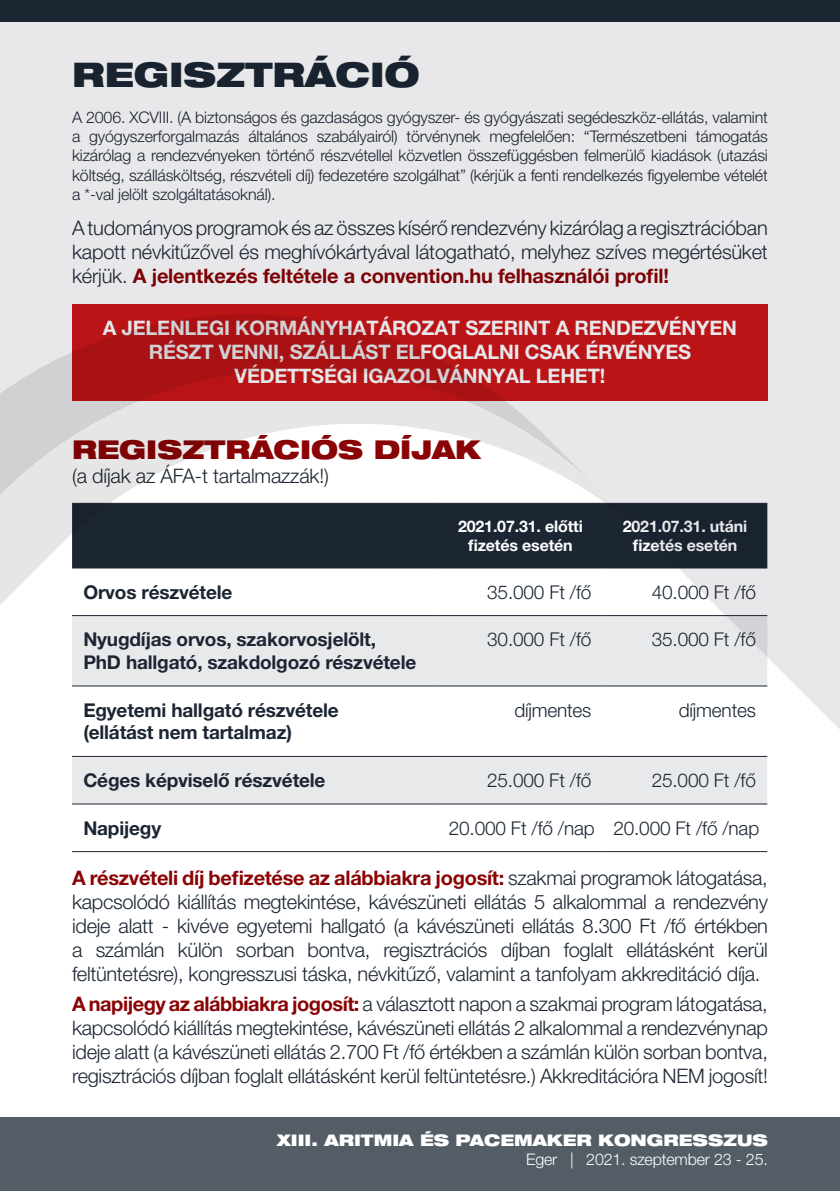
<style>
.page{position:relative;width:840px;height:1191px;background:#fff}
.page>*{position:absolute;margin:0;border:0;box-sizing:border-box;transform-origin:0 0}
.t1{font:900 expanded 34px "Helvetica Neue LT Pro";color:#1c2633}
.t2{font:900 expanded 26px "Helvetica Neue LT Pro";color:#8a0305}
.t3{font:300 20px/24px "Helvetica Neue LT Pro";letter-spacing:-.015em;color:#1c2633;text-align:justify}
.t4{font:700 20px/24px "Helvetica Neue LT Pro";letter-spacing:-.01em;color:#fff;text-align:center}
.t5{font:700 19px/22.8px "Helvetica Neue LT Pro";letter-spacing:-.01em;color:#1c2633}
.t6{font:300 19px "Helvetica Neue LT Pro";letter-spacing:-.01em;color:#1c2633}
.t7{font:300 16px/19.2px "Helvetica Neue LT Pro";letter-spacing:-.01em;color:#1c2633;text-align:justify}
.t8{font:700 16px/19.2px "Helvetica Neue LT Pro";letter-spacing:-.01em;color:#fff;text-align:center}
.t9{font:900 expanded 16px "Helvetica Neue LT Pro";color:#fff}
.t10{font:300 16px "Helvetica Neue LT Pro";letter-spacing:-.01em;color:#fff}
.s1{font-weight:700;color:#8a0305}
</style>
<div class="page">
<div style="left:1px;top:22px;width:838px;height:361px;background:#e8e8eb"></div>
<div style="left:1px;top:274px;width:597px;height:54px;background:#e8e8eb"></div>
<svg style="left:1px;top:328px;width:71px;height:55px;background:#e2e2e5"></svg>
<svg style="left:1px;top:383px;width:838px;height:470px"></svg>
<svg style="left:0;top:22px;width:1px;height:583px"></svg>
<div style="left:0;top:1117px;width:839px;height:74px;background:#545c66"></div>
<div style="left:0;top:0;width:839px;height:22px;background:#1c2633"></div>
<div style="left:72px;top:304px;width:695px;height:96px;background:linear-gradient(to right,#ab1214,#bd1417)"></div>
<div style="left:72px;top:504px;width:694px;height:63px;background:#1c2633"></div>
<svg style="left:72px;top:616px;width:694px;height:187px;fill:#e8e9eb"></svg>
<hr style="left:72px;top:503px;width:366px;height:1px;background:#1c2633">
<hr style="left:438px;top:503px;width:164px;height:1px;background:#1c2633">
<hr style="left:602px;top:503px;width:164px;height:1px;background:#1c2633">
<hr style="left:72px;top:567px;width:366px;height:1px;background:#1c2633">
<hr style="left:438px;top:567px;width:164px;height:1px;background:#1c2633">
<hr style="left:602px;top:567px;width:164px;height:1px;background:#1c2633">
<hr style="left:72px;top:615px;width:366px;height:1px;background:#1c2633">
<hr style="left:438px;top:615px;width:164px;height:1px;background:#1c2633">
<hr style="left:602px;top:615px;width:164px;height:1px;background:#1c2633">
<hr style="left:72px;top:685px;width:366px;height:1px;background:#1c2633">
<hr style="left:438px;top:685px;width:164px;height:1px;background:#1c2633">
<hr style="left:602px;top:685px;width:164px;height:1px;background:#1c2633">
<hr style="left:72px;top:756px;width:366px;height:1px;background:#1c2633">
<hr style="left:438px;top:756px;width:164px;height:1px;background:#1c2633">
<hr style="left:602px;top:756px;width:164px;height:1px;background:#1c2633">
<hr style="left:72px;top:803px;width:366px;height:1px;background:#1c2633">
<hr style="left:438px;top:803px;width:164px;height:1px;background:#1c2633">
<hr style="left:602px;top:803px;width:164px;height:1px;background:#1c2633">
<hr style="left:72px;top:851px;width:366px;height:1px;background:#1c2633">
<hr style="left:438px;top:851px;width:164px;height:1px;background:#1c2633">
<hr style="left:602px;top:851px;width:164px;height:1px;background:#1c2633">
<h1 class="t1" style="left:72px;top:52px;width:349px">REGISZTRÁCIÓ</h1>
<p class="t7" style="left:72px;top:107px;width:697px">A 2006. XCVIII. (A biztonságos és gazdaságos gyógyszer- és gyógyászati segédeszköz-ellátás, valamint a gyógyszerforgalmazás általános szabályairól) törvénynek megfelelően: “Természetbeni támogatás kizárólag a rendezvényeken történő részvétellel közvetlen összefüggésben felmerülő kiadások (utazási költség, szállásköltség, részvételi díj) fedezetére szolgálhat” (kérjük a fenti rendelkezés figyelembe vételét a *-val jelölt szolgáltatásoknál).</p>
<p class="t3" style="left:72px;top:215px;width:697px">A tudományos programok és az összes kísérő rendezvény kizárólag a regisztrációban kapott névkitűzővel és meghívókártyával látogatható, melyhez szíves megértésüket kérjük. <span class="s1">A jelentkezés feltétele a convention.hu felhasználói profil!</span></p>
<p class="t4" style="left:103px;top:316px;width:635px">A JELENLEGI KORMÁNYHATÁROZAT SZERINT A RENDEZVÉNYEN<br>RÉSZT VENNI, SZÁLLÁST ELFOGLALNI CSAK ÉRVÉNYES<br>VÉDETTSÉGI IGAZOLVÁNNYAL LEHET!</p>
<h2 class="t2" style="left:72px;top:433px;width:410px">REGISZTRÁCIÓS DÍJAK</h2>
<p class="t3" style="left:72px;top:464px;width:258px">(a díjak az ÁFA-t tartalmazzák!)</p>
<p class="t8" style="left:458px;top:516px;width:126px">2021.07.31. előtti fizetés esetén</p>
<p class="t8" style="left:622px;top:516px;width:126px">2021.07.31. utáni fizetés esetén</p>
<p class="t5" style="left:83px;top:580px;width:150px">Orvos részvétele</p>
<p class="t6" style="left:487px;top:580px;width:106px">35.000 Ft /fő</p>
<p class="t6" style="left:651px;top:580px;width:106px">40.000 Ft /fő</p>
<p class="t5" style="left:83px;top:627px;width:334px">Nyugdíjas orvos, szakorvosjelölt,<br>PhD hallgató, szakdolgozó részvétele</p>
<p class="t6" style="left:487px;top:628px;width:106px">30.000 Ft /fő</p>
<p class="t6" style="left:651px;top:628px;width:106px">35.000 Ft /fő</p>
<p class="t5" style="left:83px;top:698px;width:257px">Egyetemi hallgató részvétele (ellátást nem tartalmaz)</p>
<p class="t6" style="left:514px;top:698px;width:78px">díjmentes</p>
<p class="t6" style="left:678px;top:698px;width:78px">díjmentes</p>
<p class="t5" style="left:83px;top:768px;width:243px">Céges képviselő részvétele</p>
<p class="t6" style="left:487px;top:768px;width:106px">25.000 Ft /fő</p>
<p class="t6" style="left:651px;top:768px;width:106px">25.000 Ft /fő</p>
<p class="t5" style="left:83px;top:816px;width:79px">Napijegy</p>
<p class="t6" style="left:448px;top:816px;width:312px">20.000 Ft /fő /nap 20.000 Ft /fő /nap</p>
<p class="t3" style="left:72px;top:865px;width:697px"><span class="s1">A részvételi díj befizetése az alábbiakra jogosít:</span> szakmai programok látogatása, kapcsolódó kiállítás megtekintése, kávészüneti ellátás 5 alkalommal a rendezvény ideje alatt - kivéve egyetemi hallgató (a kávészüneti ellátás 8.300 Ft /fő értékben a számlán külön sorban bontva, regisztrációs díjban foglalt ellátásként kerül feltüntetésre), kongresszusi táska, névkitűző, valamint a tanfolyam akkreditáció díja.</p>
<p class="t3" style="left:72px;top:991px;width:697px"><span class="s1">A napijegy az alábbiakra jogosít:</span> a választott napon a szakmai program látogatása, kapcsolódó kiállítás megtekintése, kávészüneti ellátás 2 alkalommal a rendezvénynap ideje alatt (a kávészüneti ellátás 2.700 Ft /fő értékben a számlán külön sorban bontva, regisztrációs díjban foglalt ellátásként kerül feltüntetésre.) Akkreditációra NEM jogosít!</p>
<p class="t9" style="left:276px;top:1129px;width:492px">XIII. ARITMIA ÉS PACEMAKER KONGRESSZUS</p>
<p class="t10" style="left:525px;top:1149px;width:243px">Eger | 2021. szeptember 23 - 25.</p>
</div>
